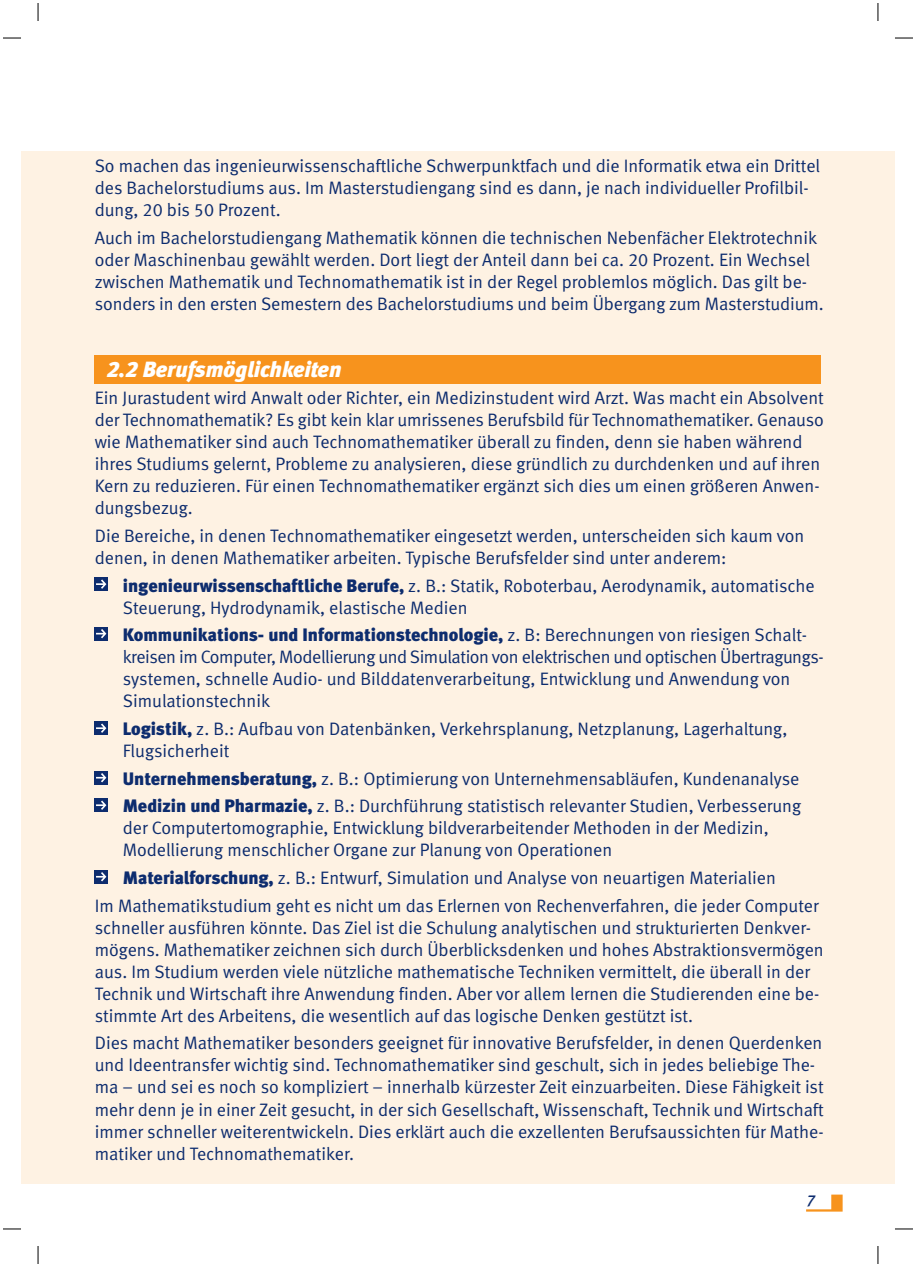
<style>
.page{position:relative;width:916px;height:1267px;background:#fff}
.page>*{position:absolute;margin:0;border:0;box-sizing:border-box;transform-origin:0 0}
.t1{font:italic 22px "Meta Black LF";color:#fff}
.t2{font:18px/22px "Meta Normal LF";color:#0d2c6e}
.t3{font:18px "Meta Black LF";color:#0d2c6e}
.t4{font:italic 16px "Meta Medium LF";color:#0d2c6e}
.s1{font-family:"Meta Black LF"}
.s2{font-family:"Meta Normal LF"}
</style>
<div class="page">
<svg style="left:3px;top:1228px;width:18px;height:1px"></svg>
<svg style="left:38px;top:1246px;width:1px;height:18px"></svg>
<svg style="left:3px;top:38px;width:18px;height:1px"></svg>
<svg style="left:38px;top:3px;width:1px;height:18px"></svg>
<svg style="left:895px;top:38px;width:17px;height:1px"></svg>
<svg style="left:877px;top:3px;width:1px;height:18px"></svg>
<svg style="left:895px;top:1228px;width:17px;height:1px"></svg>
<svg style="left:877px;top:1246px;width:1px;height:18px"></svg>
<div style="left:21px;top:151px;width:873px;height:1032px;background:#fef2e3"></div>
<div style="left:95px;top:355px;width:725px;height:28px;background:#f7931d"></div>
<svg style="left:806px;top:1194px;width:36px;height:17px"></svg>
<div style="left:95px;top:578px;width:13px;height:13px;background:#0d2c6e"></div>
<svg style="left:96px;top:579px;width:10px;height:10px"></svg>
<div style="left:95px;top:627px;width:13px;height:13px;background:#0d2c6e"></div>
<svg style="left:96px;top:629px;width:10px;height:9px"></svg>
<div style="left:95px;top:722px;width:13px;height:13px;background:#0d2c6e"></div>
<svg style="left:96px;top:723px;width:10px;height:10px"></svg>
<div style="left:95px;top:771px;width:13px;height:13px;background:#0d2c6e"></div>
<svg style="left:96px;top:773px;width:10px;height:9px"></svg>
<div style="left:95px;top:799px;width:13px;height:13px;background:#0d2c6e"></div>
<svg style="left:96px;top:800px;width:10px;height:10px"></svg>
<div style="left:95px;top:870px;width:13px;height:13px;background:#0d2c6e"></div>
<svg style="left:96px;top:872px;width:10px;height:9px"></svg>
<p class="t2" style="left:95px;top:156px;width:726px">So machen das ingenieurwissenschaftliche Schwerpunktfach und die Informatik etwa ein Drittel des Bachelorstudiums aus. Im Masterstudiengang sind es dann, je nach individueller Profilbil&shy;dung, 20 bis 50 Prozent.</p>
<p class="t2" style="left:95px;top:228px;width:730px">Auch im Bachelorstudiengang Mathematik können die technischen Nebenfächer Elektrotechnik oder Maschinenbau gewählt werden. Dort liegt der Anteil dann bei ca. 20 Prozent. Ein Wechsel zwischen Mathematik und Technomathematik ist in der Regel problemlos möglich. Das gilt be&shy;sonders in den ersten Semestern des Bachelorstudiums und beim Übergang zum Masterstudium.</p>
<p class="t1" style="left:107px;top:360px;width:236px">2.2 Berufsmöglichkeiten</p>
<p class="t2" style="left:95px;top:388px;width:730px">Ein Jurastudent wird Anwalt oder Richter, ein Medizinstudent wird Arzt. Was macht ein Absolvent der Technomathematik? Es gibt kein klar umrissenes Berufsbild für Technomathematiker. Genauso wie Mathematiker sind auch Technomathematiker überall zu finden, denn sie haben während ihres Studiums gelernt, Probleme zu analysieren, diese gründlich zu durchdenken und auf ihren Kern zu reduzieren. Für einen Technomathematiker ergänzt sich dies um einen größeren Anwen&shy;dungsbezug.</p>
<p class="t2" style="left:95px;top:526px;width:710px">Die Bereiche, in denen Technomathematiker eingesetzt werden, unterscheiden sich kaum von denen, in denen Mathematiker arbeiten. Typische Berufsfelder sind unter anderem:</p>
<p class="t2" style="left:123px;top:576px;width:693px"><span class="s1">ingenieurwissenschaftliche Berufe,</span> z. B.: Statik, Roboterbau, Aerodynamik, automatische<br>Steuerung, Hydrodynamik, elastische Medien</p>
<p class="t3" style="left:123px;top:628px;width:685px">Kommunikations- und Informationstechnologie, <span class="s2">z. B: Berechnungen von riesigen Schalt-</span></p>
<p class="t2" style="left:123px;top:647px;width:702px">kreisen im Computer, Modellierung und Simulation von elektrischen und optischen Übertragungs&shy;systemen, schnelle Audio- und Bilddatenverarbeitung, Entwicklung und Anwendung von<br>Simulationstechnik</p>
<p class="t2" style="left:123px;top:719px;width:665px"><span class="s1">Logistik,</span> z. B.: Aufbau von Datenbänken, Verkehrsplanung, Netzplanung, Lagerhaltung,<br>Flugsicherheit</p>
<p class="t2" style="left:123px;top:766px;width:679px;line-height:27.6px"><span class="s1">Unternehmensberatung,</span> z. B.: Optimierung von Unternehmensabläufen, Kundenanalyse<br><span class="s1">Medizin und Pharmazie,</span> z. B.: Durchführung statistisch relevanter Studien, Verbesserung</p>
<p class="t2" style="left:123px;top:818px;width:647px">der Computertomographie, Entwicklung bildverarbeitender Methoden in der Medizin,<br>Modellierung menschlicher Organe zur Planung von Operationen</p>
<p class="t2" style="left:95px;top:865px;width:725px;line-height:27.6px;text-indent:28px"><span class="s1">Materialforschung,</span> z. B.: Entwurf, Simulation und Analyse von neuartigen Materialien<br>Im Mathematikstudium geht es nicht um das Erlernen von Rechenverfahren, die jeder Computer</p>
<p class="t2" style="left:95px;top:918px;width:730px">schneller ausführen könnte. Das Ziel ist die Schulung analytischen und strukturierten Denkver&shy;mögens. Mathematiker zeichnen sich durch Überblicksdenken und hohes Abstraktionsvermögen aus. Im Studium werden viele nützliche mathematische Techniken vermittelt, die überall in der Technik und Wirtschaft ihre Anwendung finden. Aber vor allem lernen die Studierenden eine be&shy;stimmte Art des Arbeitens, die wesentlich auf das logische Denken gestützt ist.</p>
<p class="t2" style="left:95px;top:1033px;width:730px">Dies macht Mathematiker besonders geeignet für innovative Berufsfelder, in denen Querdenken und Ideentransfer wichtig sind. Technomathematiker sind geschult, sich in jedes beliebige The&shy;ma – und sei es noch so kompliziert – innerhalb kürzester Zeit einzuarbeiten. Diese Fähigkeit ist mehr denn je in einer Zeit gesucht, in der sich Gesellschaft, Wissenschaft, Technik und Wirtschaft immer schneller weiterentwickeln. Dies erklärt auch die exzellenten Berufsaussichten für Mathe&shy;matiker und Technomathematiker.</p>
<p class="t4" style="left:805px;top:1194px;width:10px">7</p>
</div>
